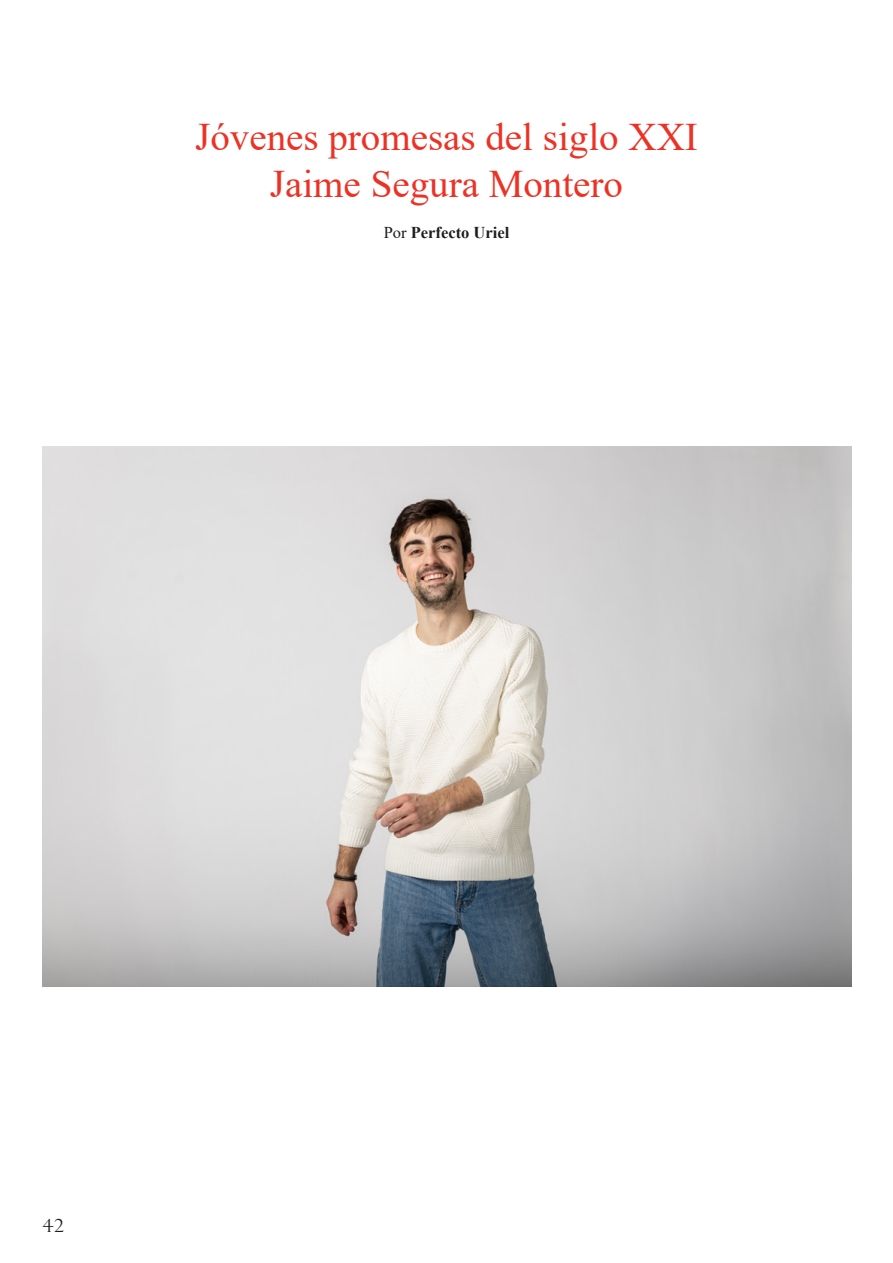
<style>
.page{position:relative;width:893px;height:1263px;background:#fff}
.page>*{position:absolute;margin:0;border:0;box-sizing:border-box;transform-origin:0 0}
.t1{font:39px/46.8px "Times New Roman";color:#ed3225;text-align:center}
.t2{font:300 18px "Perpetua Titling";color:#1d1d1b}
.t3{font:700 16.5px "Times New Roman";color:#1d1d1b}
.s1{font-weight:400}
</style>
<div class="page">
<img style="left:43px;top:447px;width:808px;height:539px">
<p class="t1" style="left:195px;top:113px;width:504px">Jóvenes promesas del siglo XXI<br>Jaime Segura Montero</p>
<p class="t3" style="left:384px;top:221px;width:127px"><span class="s1">Por</span> Perfecto Uriel</p>
<p class="t2" style="left:43px;top:1214px;width:23px">42</p>
</div>
